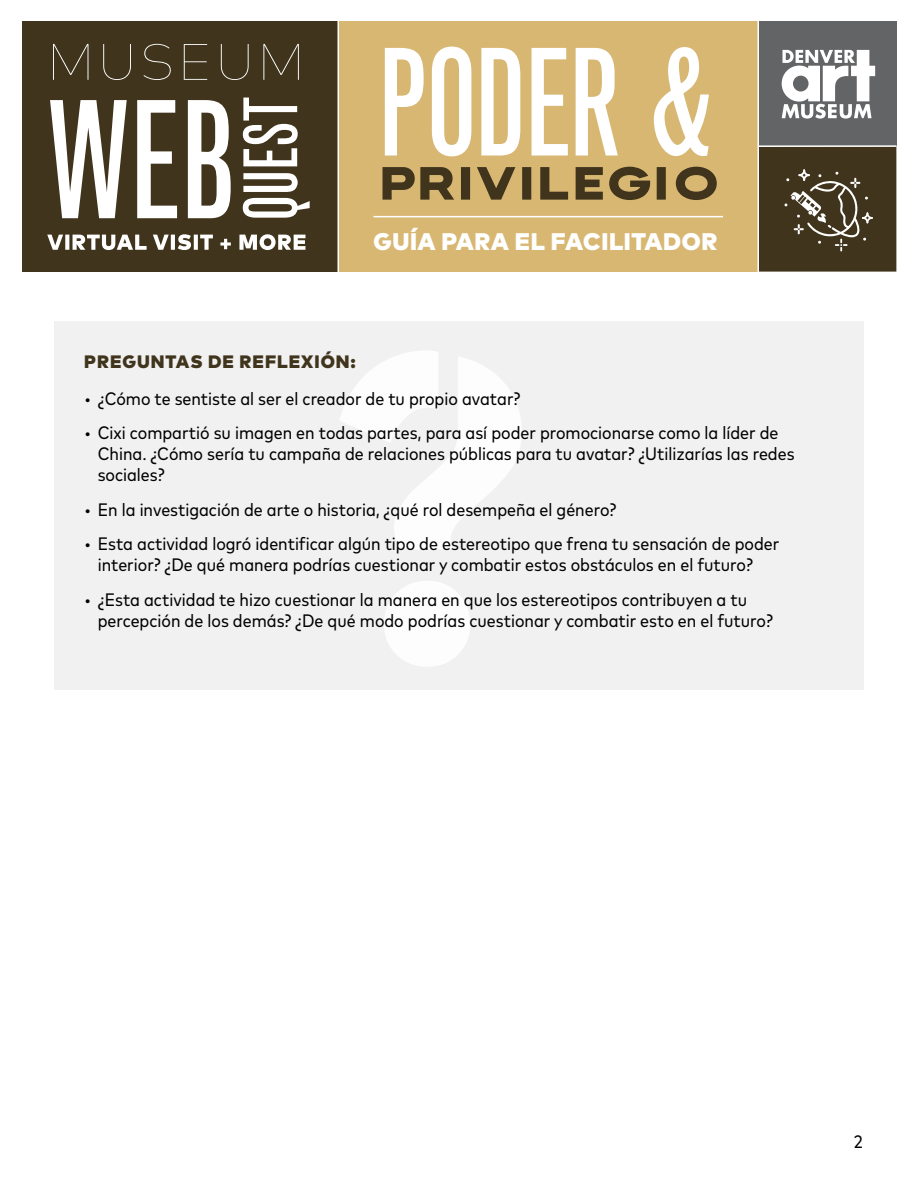
<style>
.page{position:relative;width:918px;height:1188px;background:#fff}
.page>*{position:absolute;margin:0;border:0;box-sizing:border-box;transform-origin:0 0}
.t1{font:700 462.6px "Cera Stencil PRO";color:#fff}
.t2{font:900 24px "Mark W1 G";letter-spacing:.025em;color:#fff}
.t3{font:18px/21px "Mark W1 G Nr";color:#000}
.t4{font:900 18px "Mark W1 G";letter-spacing:.055em;color:#40341c}
</style>
<div class="page">
<div style="left:759px;top:22px;width:137px;height:124px;background:#636466"></div>
<div style="left:338px;top:22px;width:421px;height:250px;background:#d8b773"></div>
<div style="left:23px;top:22px;width:315px;height:250px;background:#40341c"></div>
<svg style="left:782px;top:50px;width:93px;height:69px"></svg>
<hr style="left:338px;top:17px;width:1px;height:258px;background:#fff">
<svg style="left:759px;top:147px;width:137px;height:125px;background:#4c412a"></svg>
<hr style="left:758px;top:18px;width:1px;height:261px;background:#fff">
<hr style="left:758px;top:145px;width:138px;height:2px;background:#fff">
<svg style="left:47px;top:234px;width:259px;height:16px"></svg>
<svg style="left:50px;top:100px;width:181px;height:118px"></svg>
<svg style="left:53px;top:44px;width:246px;height:36px"></svg>
<svg style="left:243px;top:98px;width:67px;height:120px"></svg>
<hr style="left:373px;top:216px;width:350px;height:1px;background:#fff">
<svg style="left:385px;top:47px;width:324px;height:109px"></svg>
<svg style="left:383px;top:167px;width:334px;height:33px"></svg>
<div style="left:54px;top:321px;width:810px;height:369px;background:#f1f1f2"></div>
<h2 class="t2" style="left:374px;top:223px;width:345px">GUÍA PARA EL FACILITADOR</h2>
<h1 class="t1" style="left:328px;top:199px;width:211px">?</h1>
<p class="t4" style="left:84px;top:348px;width:273px">PREGUNTAS DE REFLEXIÓN:</p>
<p class="t3" style="left:84px;top:387px;width:438px">• ¿Cómo te sentiste al ser el creador de tu propio avatar?</p>
<p class="t3" style="left:98px;top:421px;width:698px;text-indent:-14px">• Cixi compartió su imagen en todas partes, para así poder promocionarse como la líder de<br>China. ¿Cómo sería tu campaña de relaciones públicas para tu avatar? ¿Utilizarías las redes sociales?</p>
<p class="t3" style="left:84px;top:498px;width:534px">• En la investigación de arte o historia, ¿qué rol desempeña el género?</p>
<p class="t3" style="left:98px;top:532px;width:683px;text-indent:-14px">• Esta actividad logró identificar algún tipo de estereotipo que frena tu sensación de poder interior? ¿De qué manera podrías cuestionar y combatir estos obstáculos en el futuro?</p>
<p class="t3" style="left:98px;top:588px;width:677px;text-indent:-14px">• ¿Esta actividad te hizo cuestionar la manera en que los estereotipos contribuyen a tu percepción de los demás? ¿De qué modo podrías cuestionar y combatir esto en el futuro?</p>
<p class="t3" style="left:854px;top:1130px;width:10px">2</p>
</div>
